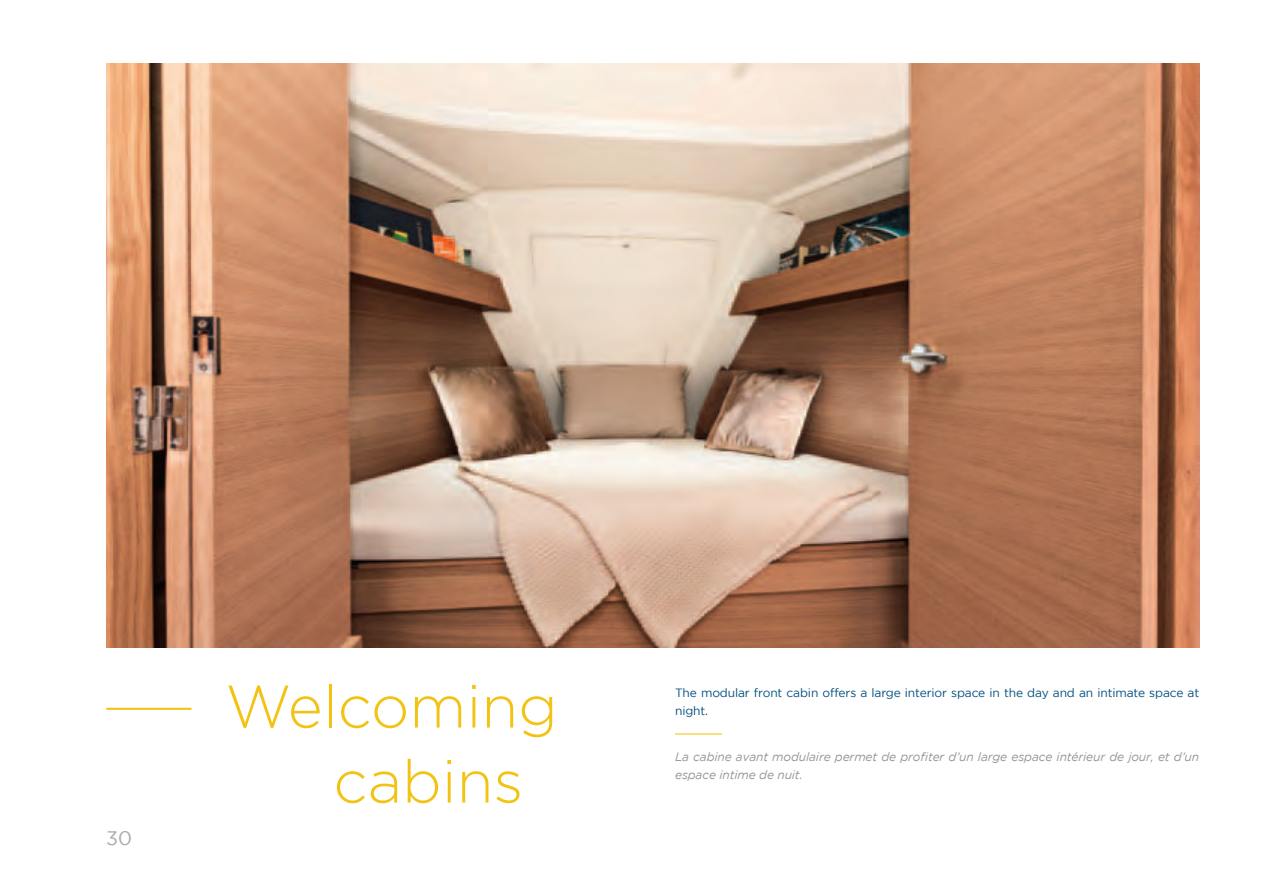
<style>
.page{position:relative;width:1263px;height:893px;background:#fff}
.page>*{position:absolute;margin:0;border:0;box-sizing:border-box;transform-origin:0 0}
.t1{font:300 60px/75px "Gotham";color:#f3c314}
.t2{font:19.5px "Gotham";color:#a8a9ad}
.t3{font:italic 12px/18px "Gotham";letter-spacing:-.01em;color:#939598}
.t4{font:12px/18px "Gotham";letter-spacing:-.01em;color:#004f7e}
</style>
<div class="page">
<img style="left:106px;top:64px;width:1093px;height:583px">
<hr style="left:106px;top:708px;width:85px;height:2px;background:#f3c314">
<hr style="left:675px;top:733px;width:47px;height:1px;background:#f3c314">
<h2 class="t2" style="left:106px;top:827px;width:27px">30</h2>
<h1 class="t1" style="left:333px;top:668px;width:226px;text-indent:-108px">Welcoming cabins</h1>
<p class="t4" style="left:675px;top:684px;width:526px">The modular front cabin offers a large interior space in the day and an intimate space at night.</p>
<p class="t3" style="left:675px;top:748px;width:526px">La cabine avant modulaire permet de profiter d’un large espace intérieur de jour, et d’un espace intime de nuit.</p>
</div>
